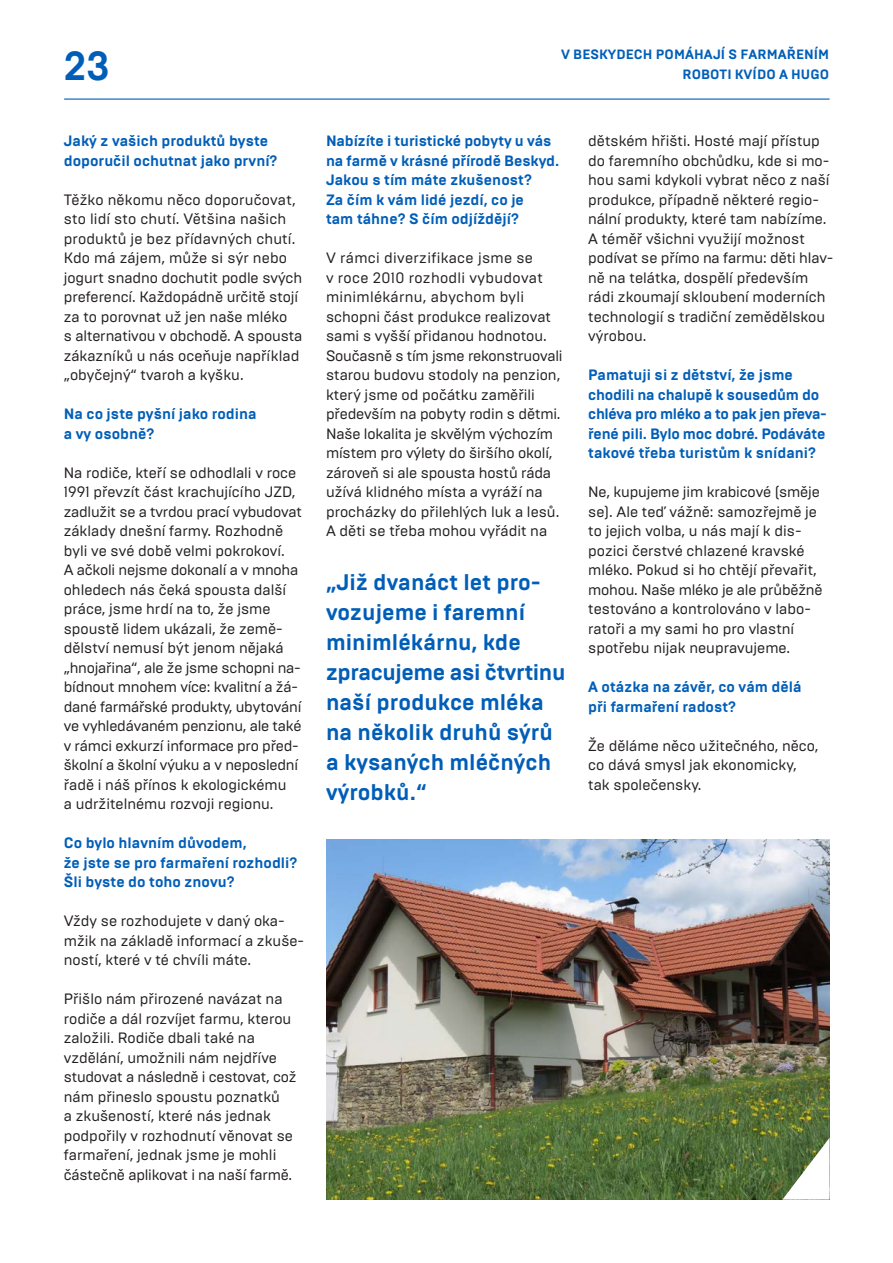
<style>
.page{position:relative;width:893px;height:1263px;background:#fff}
.page>*{position:absolute;margin:0;border:0;box-sizing:border-box;transform-origin:0 0}
.t1{font:700 40.5px "Brutal Type";color:#005eb8}
.PEREX{font:700 22.5px/30px "Brutal Type";color:#005eb8}
.TEXT_SAZBA{font:15px/19.5px "Brutal Type";color:#231f20}
.TEXT_SAZBA-2{font:700 15px/19.5px "Brutal Type";color:#005eb8}
.ZÁHLAVÍ{font:700 13.5px "Brutal Type";letter-spacing:.005em;color:#005eb8}
</style>
<div class="page">
<img style="left:326px;top:839px;width:503px;height:360px">
<svg style="left:782px;top:1138px;width:48px;height:61px"></svg>
<hr style="left:64px;top:99px;width:766px;height:1px;background:#005eb8">
<h1 class="t1" style="left:64px;top:41px;width:48px">23</h1>
<p class="TEXT_SAZBA-2" style="left:64px;top:131px;width:215px">Jaký z vašich produktů byste doporučil ochutnat jako první?</p>
<p class="TEXT_SAZBA" style="left:64px;top:190px;width:240px">Těžko někomu něco doporučovat, sto lidí sto chutí. Většina našich produktů je bez přídavných chutí.<br>Kdo má zájem, může si sýr nebo jogurt snadno dochutit podle svých preferencí. Každopádně určitě stojí za to porovnat už jen naše mléko<br>s alternativou v obchodě. A spousta zákazníků u nás oceňuje například „obyčejný“ tvaroh a kyšku.</p>
<p class="TEXT_SAZBA-2" style="left:64px;top:404px;width:194px">Na co jste pyšní jako rodina a vy osobně?</p>
<p class="TEXT_SAZBA" style="left:64px;top:463px;width:240px">Na rodiče, kteří se odhodlali v roce 1991 převzít část krachujícího JZD, zadlužit se a tvrdou prací vybudovat základy dnešní farmy. Rozhodně byli ve své době velmi pokrokoví.<br>A ačkoli nejsme dokonalí a v mnoha ohledech nás čeká spousta další práce, jsme hrdí na to, že jsme spoustě lidem ukázali, že země&shy;dělství nemusí být jenom nějaká „hnojařina“, ale že jsme schopni na&shy;bídnout mnohem více: kvalitní a žá&shy;dané farmářské produkty, ubytování ve vyhledávaném penzionu, ale také v rámci exkurzí informace pro před&shy;školní a školní výuku a v neposlední řadě i náš přínos k ekologickému<br>a udržitelnému rozvoji regionu.</p>
<p class="TEXT_SAZBA-2" style="left:64px;top:833px;width:235px">Co bylo hlavním důvodem,<br>že jste se pro farmaření rozhodli?</p>
<p class="TEXT_SAZBA-2" style="left:64px;top:872px;width:172px">Šli byste do toho znovu?</p>
<p class="TEXT_SAZBA" style="left:64px;top:911px;width:242px">Vždy se rozhodujete v daný oka&shy;mžik na základě informací a zkuše&shy;ností, které v té chvíli máte.</p>
<p class="TEXT_SAZBA" style="left:64px;top:989px;width:234px">Přišlo nám přirozené navázat na rodiče a dál rozvíjet farmu, kterou založili. Rodiče dbali také na vzdělání, umožnili nám nejdříve studovat a následně i cestovat, což nám přineslo spoustu poznatků<br>a zkušeností, které nás jednak podpořily v rozhodnutí věnovat se farmaření, jednak jsme je mohli částečně aplikovat i na naší farmě.</p>
<p class="ZÁHLAVÍ" style="left:561px;top:46px;width:270px">V BESKYDECH POMÁHAJÍ S FARMAŘENÍM</p>
<p class="TEXT_SAZBA-2" style="left:326px;top:131px;width:235px">Nabízíte i turistické pobyty u vás na farmě v krásné přírodě Beskyd.<br>Jakou s tím máte zkušenost?<br>Za čím k vám lidé jezdí, co je<br>tam táhne? S čím odjíždějí?</p>
<p class="TEXT_SAZBA" style="left:326px;top:248px;width:238px">V rámci diverzifikace jsme se<br>v roce 2010 rozhodli vybudovat minimlékárnu, abychom byli schopni část produkce realizovat sami s vyšší přidanou hodnotou.<br>Současně s tím jsme rekonstruovali starou budovu stodoly na penzion, který jsme od počátku zaměřili především na pobyty rodin s dětmi.<br>Naše lokalita je skvělým výchozím místem pro výlety do širšího okolí, zároveň si ale spousta hostů ráda užívá klidného místa a vyráží na procházky do přilehlých luk a lesů.<br>A děti se třeba mohou vyřádit na</p>
<p class="PEREX" style="left:326px;top:567px;width:216px">„Již dvanáct let pro&shy;vozujeme i faremní</p>
<p class="PEREX" style="left:326px;top:627px;width:241px">minimlékárnu, kde zpracujeme asi čtvrtinu naší produkce mléka</p>
<p class="PEREX" style="left:326px;top:717px;width:228px">na několik druhů sýrů</p>
<p class="PEREX" style="left:326px;top:747px;width:227px">a kysaných mléčných</p>
<p class="PEREX" style="left:326px;top:777px;width:102px">výrobků.“</p>
<p class="ZÁHLAVÍ" style="left:682px;top:66px;width:148px">ROBOTI KVÍDO A HUGO</p>
<p class="TEXT_SAZBA" style="left:588px;top:131px;width:243px">dětském hřišti. Hosté mají přístup do faremního obchůdku, kde si mo-</p>
<p class="TEXT_SAZBA" style="left:588px;top:170px;width:243px">hou sami kdykoli vybrat něco z naší</p>
<p class="TEXT_SAZBA" style="left:588px;top:190px;width:232px">produkce, případně některé regio-</p>
<p class="TEXT_SAZBA" style="left:588px;top:209px;width:240px">nální produkty, které tam nabízíme.</p>
<p class="TEXT_SAZBA" style="left:588px;top:229px;width:247px">A téměř všichni využijí možnost podívat se přímo na farmu: děti hlav-</p>
<p class="TEXT_SAZBA" style="left:588px;top:268px;width:222px">ně na telátka, dospělí především</p>
<p class="TEXT_SAZBA" style="left:588px;top:287px;width:239px">rádi zkoumají skloubení moderních</p>
<p class="TEXT_SAZBA" style="left:588px;top:307px;width:238px">technologií s tradiční zemědělskou</p>
<p class="TEXT_SAZBA" style="left:588px;top:326px;width:60px">výrobou.</p>
<p class="TEXT_SAZBA-2" style="left:588px;top:365px;width:240px">Pamatuji si z dětství, že jsme chodili na chalupě k sousedům do chléva pro mléko a to pak jen převa&shy;řené pili. Bylo moc dobré. Podáváte takové třeba turistům k snídani?</p>
<p class="TEXT_SAZBA" style="left:588px;top:482px;width:236px">Ne, kupujeme jim krabicové (směje se). Ale teď vážně: samozřejmě je to jejich volba, u nás mají k dis&shy;pozici čerstvé chlazené kravské mléko. Pokud si ho chtějí převařit, mohou. Naše mléko je ale průběžně testováno a kontrolováno v labo&shy;ratoři a my sami ho pro vlastní spotřebu nijak neupravujeme.</p>
<p class="TEXT_SAZBA-2" style="left:588px;top:677px;width:215px">A otázka na závěr, co vám dělá při farmaření radost?</p>
<p class="TEXT_SAZBA" style="left:588px;top:736px;width:232px">Že děláme něco užitečného, něco, co dává smysl jak ekonomicky, tak společensky.</p>
</div>
